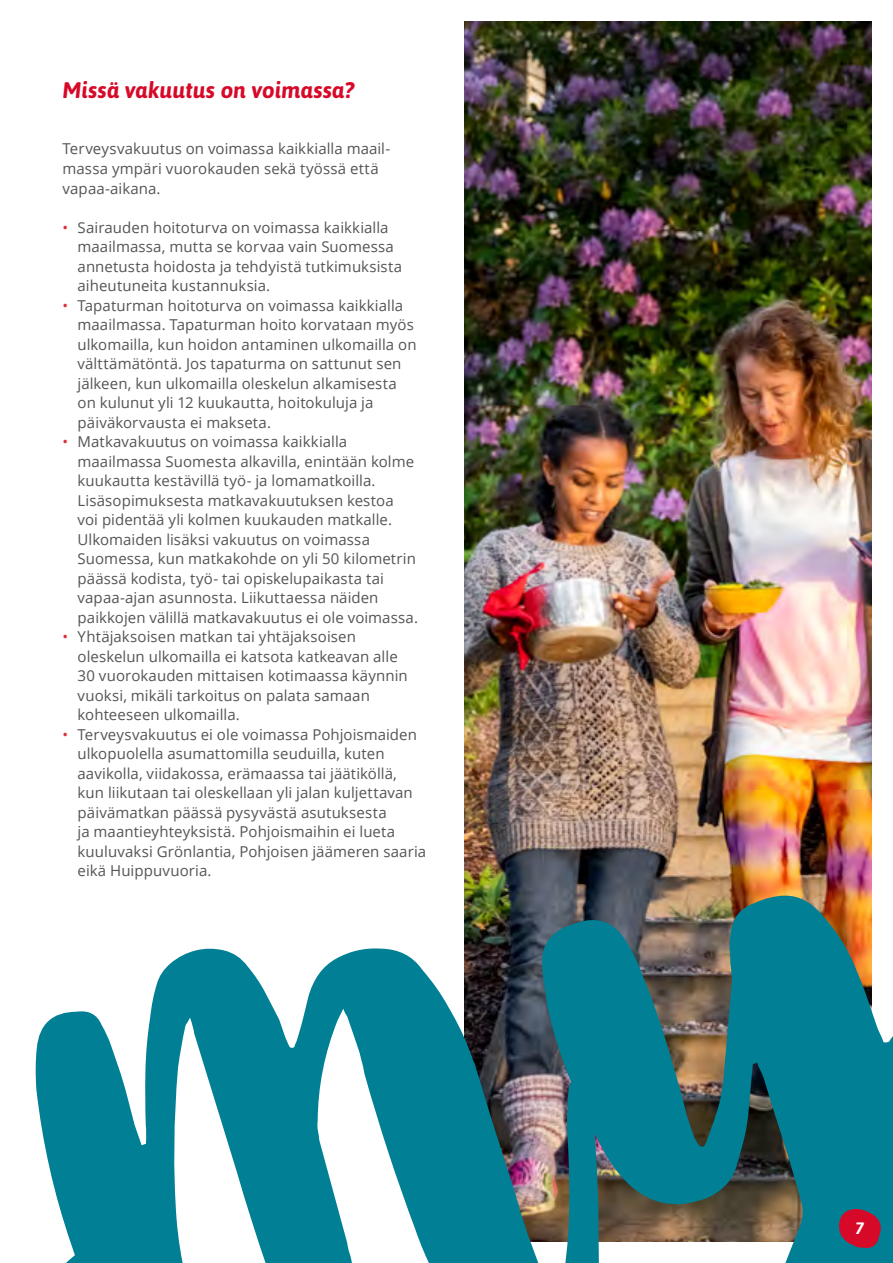
<style>
.page{position:relative;width:893px;height:1263px;background:#fff}
.page>*{position:absolute;margin:0;border:0;box-sizing:border-box;transform-origin:0 0}
.Otsikko2{font:italic 700 22.5px "Asap";letter-spacing:.005em;color:#d70929}
.t1{font:italic 700 16.5px "Asap";color:#fff}
.Leipis{font:15px/19.5px "Open Sans";letter-spacing:.005em;color:#555454}
.s1{color:#db3238}
</style>
<div class="page">
<img style="left:465px;top:22px;width:407px;height:925px">
<svg style="left:35px;top:947px;width:507px;height:316px;fill:#007f95"></svg>
<img style="left:542px;top:893px;width:351px;height:370px">
<svg style="left:889px;top:893px;width:4px;height:168px"></svg>
<svg style="left:838px;top:1208px;width:43px;height:41px;background:#9c2946"></svg>
<p class="Otsikko2" style="left:63px;top:76px;width:293px">Missä vakuutus on voimassa?</p>
<p class="Leipis" style="left:63px;top:139px;width:329px">Terveysvakuutus on voimassa kaikkialla maail-</p>
<p class="Leipis" style="left:63px;top:158px;width:318px">massa ympäri vuorokauden sekä työssä että vapaa-aikana.</p>
<p class="Leipis" style="left:78px;top:217px;width:326px;text-indent:-15px"><span class="s1">•</span> Sairauden hoitoturva on voimassa kaikkialla maailmassa, mutta se korvaa vain Suomessa annetusta hoidosta ja tehdyistä tutkimuksista aiheutuneita kustannuksia.</p>
<p class="Leipis" style="left:78px;top:295px;width:340px;text-indent:-15px"><span class="s1">•</span> Tapaturman hoitoturva on voimassa kaikkialla maailmassa. Tapaturman hoito korvataan myös ulkomailla, kun hoidon antaminen ulkomailla on välttämätöntä. Jos tapaturma on sattunut sen jälkeen, kun ulkomailla oleskelun alkamisesta on kulunut yli 12 kuukautta, hoitokuluja ja päiväkorvausta ei makseta.</p>
<p class="Leipis" style="left:78px;top:431px;width:342px;text-indent:-15px"><span class="s1">•</span> Matkavakuutus on voimassa kaikkialla maailmassa Suomesta alkavilla, enintään kolme kuukautta kestävillä työ- ja lomamatkoilla.<br>Lisäsopimuksesta matkavakuutuksen kestoa voi pidentää yli kolmen kuukauden matkalle.<br>Ulkomaiden lisäksi vakuutus on voimassa Suomessa, kun matkakohde on yli 50 kilometrin päässä kodista, työ- tai opiskelupaikasta tai vapaa-ajan asunnosta. Liikuttaessa näiden paikkojen välillä matkavakuutus ei ole voimassa.</p>
<p class="Leipis" style="left:78px;top:626px;width:332px;text-indent:-15px"><span class="s1">•</span> Yhtäjaksoisen matkan tai yhtäjaksoisen oleskelun ulkomailla ei katsota katkeavan alle 30 vuorokauden mittaisen kotimaassa käynnin vuoksi, mikäli tarkoitus on palata samaan kohteeseen ulkomailla.</p>
<p class="Leipis" style="left:78px;top:724px;width:350px;text-indent:-15px"><span class="s1">•</span> Terveysvakuutus ei ole voimassa Pohjoismaiden ulkopuolella asumattomilla seuduilla, kuten aavikolla, viidakossa, erämaassa tai jäätiköllä, kun liikutaan tai oleskellaan yli jalan kuljettavan päivämatkan päässä pysyvästä asutuksesta<br>ja maantieyhteyksistä. Pohjoismaihin ei lueta kuuluvaksi Grönlantia, Pohjoisen jäämeren saaria eikä Huippuvuoria.</p>
<p class="t1" style="left:855px;top:1218px;width:10px">7</p>
</div>
